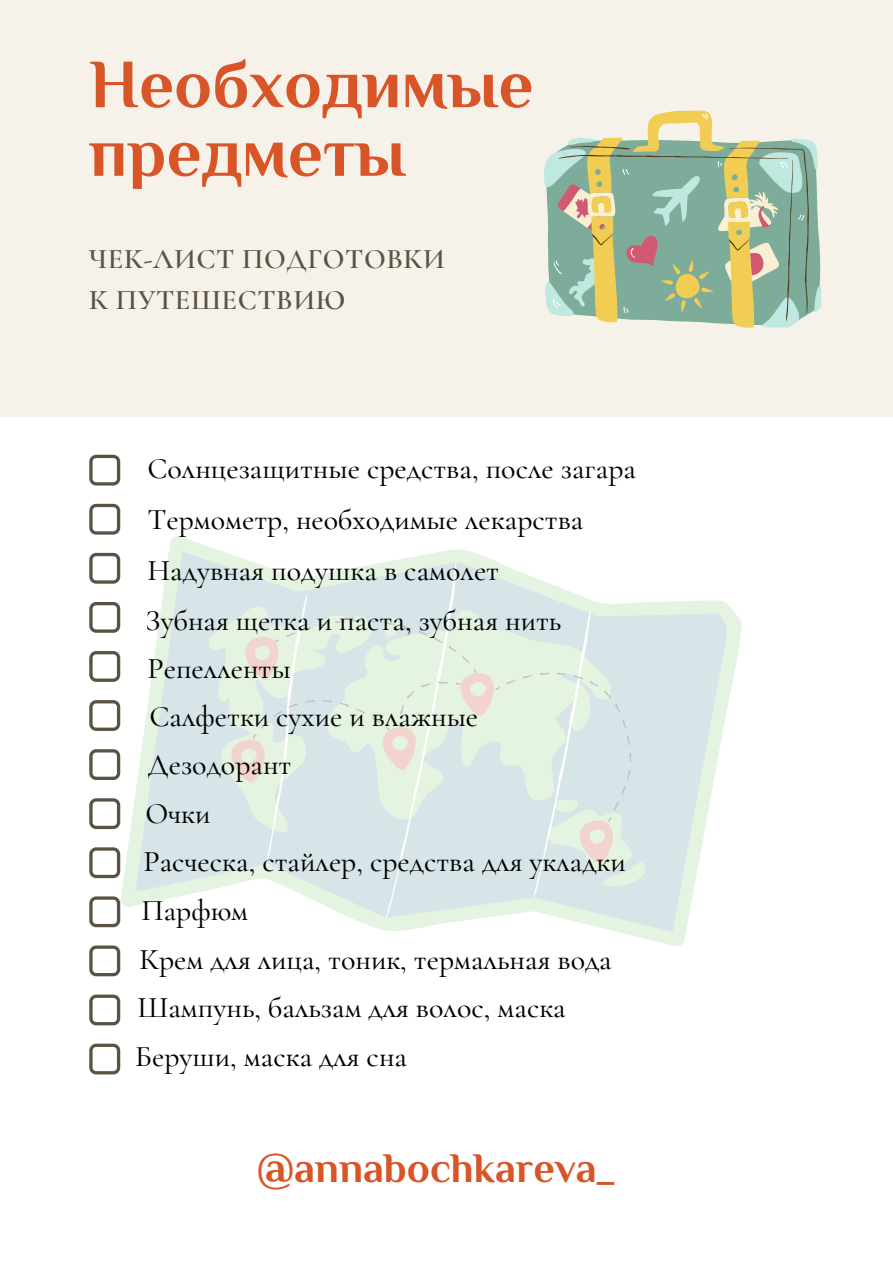
<style>
.page{position:relative;width:893px;height:1264px;background:#fff}
.page>*{position:absolute;margin:0;border:0;box-sizing:border-box;transform-origin:0 0}
.t1{font:700 69px/68.6px "Philosopher";color:#d85528}
.t2{font:700 42px "Philosopher";color:#d85528}
.t3{font:500 30px/50.8px "Cormorant Garamond";color:#000}
.t4{font:600 28.5px/41.5px "Cormorant Garamond";letter-spacing:.02em;color:#5a5243}
</style>
<div class="page">
<div style="left:0;top:0;width:892px;height:417px;background:#f6f2ea"></div>
<svg style="left:89px;top:455px;width:31px;height:30px"></svg>
<svg style="left:120px;top:536px;width:622px;height:411px"></svg>
<svg style="left:135px;top:551px;width:592px;height:380px;fill:#d7e5e9"></svg>
<svg style="left:266px;top:561px;width:324px;height:357px;fill:#d7e5e9"></svg>
<svg style="left:221px;top:635px;width:393px;height:229px;fill:#d7e5e9"></svg>
<svg style="left:252px;top:620px;width:379px;height:202px"></svg>
<svg style="left:89px;top:504px;width:31px;height:30px"></svg>
<svg style="left:89px;top:553px;width:31px;height:30px"></svg>
<svg style="left:89px;top:602px;width:31px;height:30px"></svg>
<svg style="left:89px;top:651px;width:31px;height:31px"></svg>
<svg style="left:89px;top:700px;width:31px;height:31px"></svg>
<svg style="left:89px;top:749px;width:31px;height:31px"></svg>
<svg style="left:89px;top:798px;width:31px;height:31px"></svg>
<svg style="left:89px;top:847px;width:31px;height:31px"></svg>
<svg style="left:89px;top:896px;width:31px;height:31px"></svg>
<svg style="left:89px;top:945px;width:31px;height:31px"></svg>
<svg style="left:89px;top:994px;width:31px;height:31px"></svg>
<svg style="left:89px;top:1043px;width:31px;height:31px"></svg>
<svg style="left:544px;top:140px;width:277px;height:175px"></svg>
<svg style="left:555px;top:110px;width:253px;height:218px"></svg>
<svg style="left:553px;top:114px;width:251px;height:199px;fill:#7dac9b"></svg>
<h1 class="t1" style="left:89px;top:57px;width:445px">Необходимые предметы</h1>
<p class="t4" style="left:89px;top:238px;width:357px">ЧЕК-ЛИСТ ПОДГОТОВКИ<br>К ПУТЕШЕСТВИЮ</p>
<p class="t3" style="left:147px;top:442px;width:490px">Солнцезащитные средства, после загара</p>
<p class="t3" style="left:145px;top:494px;width:439px">Термометр, необходимые лекарства<br>Надувная подушка в самолет<br>Зубная щетка и паста, зубная нить</p>
<p class="t3" style="left:147px;top:643px;width:145px">Репелленты</p>
<p class="t3" style="left:149px;top:690px;width:330px">Салфетки сухие и влажные</p>
<p class="t3" style="left:147px;top:739px;width:145px">Дезодорант</p>
<p class="t3" style="left:145px;top:787px;width:67px">Очки</p>
<p class="t3" style="left:143px;top:836px;width:484px">Расческа, стайлер, средства для укладки</p>
<p class="t3" style="left:141px;top:884px;width:108px">Парфюм</p>
<p class="t3" style="left:139px;top:933px;width:474px">Крем для лица, тоник, термальная вода</p>
<p class="t3" style="left:137px;top:982px;width:430px">Шампунь, бальзам для волос, маска</p>
<p class="t3" style="left:135px;top:1030px;width:273px">Беруши, маска для сна</p>
<h2 class="t2" style="left:257px;top:1154px;width:359px">@annabochkareva_</h2>
</div>
